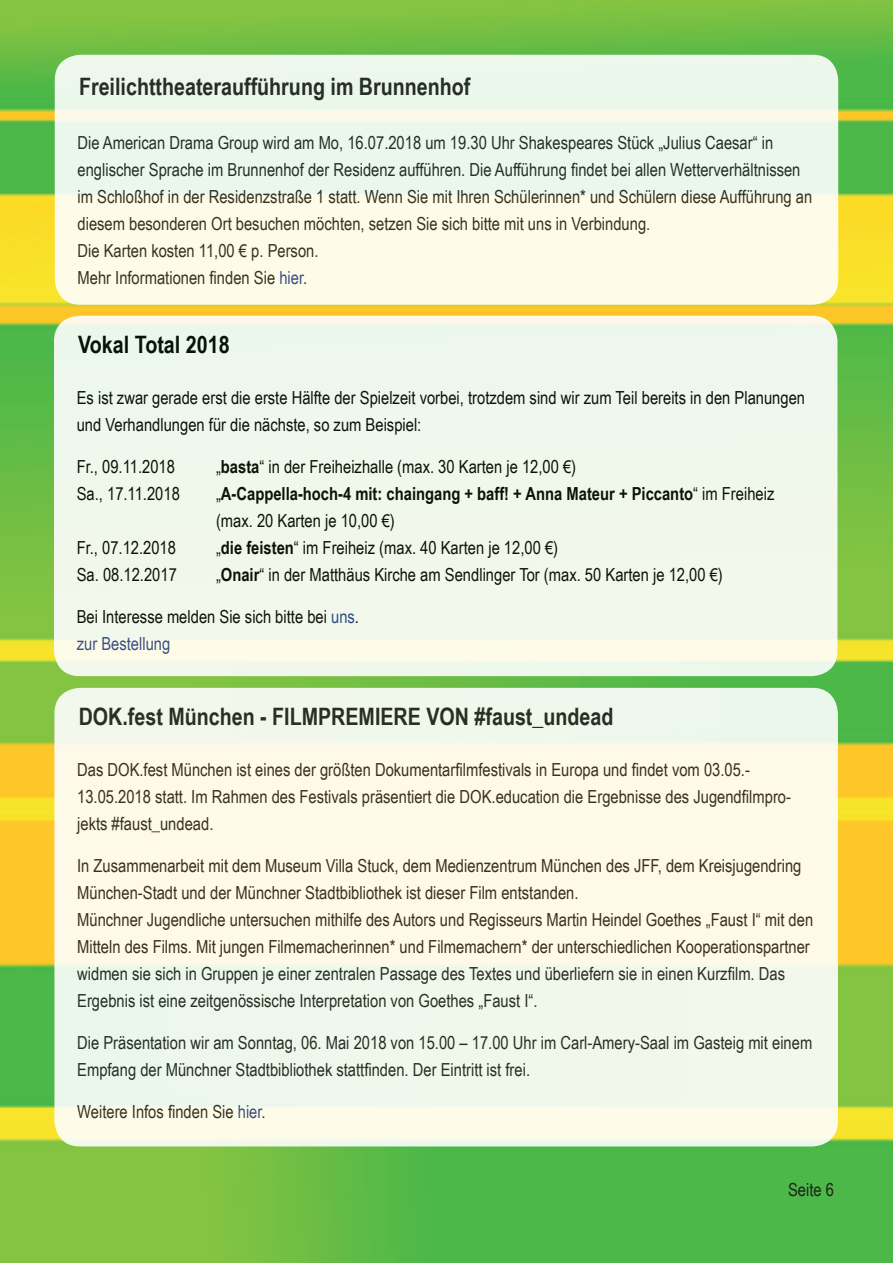
<style>
.page{position:relative;width:893px;height:1263px;background:#fff}
.page>*{position:absolute;margin:0;border:0;box-sizing:border-box;transform-origin:0 0}
.t1{font:700 24px "Arial Narrow";color:#231f20}
.t2{font:700 24px "Arial Narrow";color:#000}
.t3{font:18px/27px "Arial Narrow";color:#231f20}
.t4{font:18px/27px "Arial Narrow";color:#000}
.t5{font:700 18px/27px "Arial Narrow";color:#000}
.s1{color:#253f8e}
.s2{font-weight:700}
.s3{font-weight:400}
</style>
<div class="page">
<img style="left:0;top:0;width:892px;height:1263px">
<div style="left:55px;top:55px;width:783px;height:250px;background:linear-gradient(to right,#f5f9ea,#f5f9ea);border-radius:26px"></div>
<div style="left:54px;top:316px;width:783px;height:360px;background:linear-gradient(to right,#f0f8eb,#f1f8eb);border-radius:26px"></div>
<div style="left:54px;top:688px;width:784px;height:458px;background:linear-gradient(to right,#f7f9ea,#f8f9ea);border-radius:26px"></div>
<h1 class="t1" style="left:79px;top:68px;width:393px">Freilichttheateraufführung im Brunnenhof</h1>
<p class="t3" style="left:78px;top:128px;width:736px">Die American Drama Group wird am Mo, 16.07.2018 um 19.30 Uhr Shakespeares Stück „Julius Caesar“ in englischer Sprache im Brunnenhof der Residenz aufführen. Die Aufführung findet bei allen Wetterverhältnissen im Schloßhof in der Residenzstraße 1 statt. Wenn Sie mit Ihren Schülerinnen* und Schülern diese Aufführung an diesem besonderen Ort besuchen möchten, setzen Sie sich bitte mit uns in Verbindung.<br>Die Karten kosten 11,00 € p. Person.<br>Mehr Informationen finden Sie <span class="s1">hier</span>.</p>
<h1 class="t2" style="left:78px;top:326px;width:153px">Vokal Total 2018</h1>
<p class="t4" style="left:77px;top:383px;width:730px">Es ist zwar gerade erst die erste Hälfte der Spielzeit vorbei, trotzdem sind wir zum Teil bereits in den Planungen und Verhandlungen für die nächste, so zum Beispiel:</p>
<p class="t4" style="left:77px;top:452px;width:100px">Fr., 09.11.2018</p>
<p class="t4" style="left:216px;top:452px;width:362px">„<span class="s2">basta</span>“ in der Freiheizhalle (max. 30 Karten je 12,00 €)</p>
<p class="t4" style="left:77px;top:479px;width:105px">Sa., 17.11.2018</p>
<p class="t5" style="left:216px;top:479px;width:560px"><span class="s3">„</span>A-Cappella-hoch-4 mit: chaingang + baff! + Anna Mateur + Piccanto<span class="s3">“ im Freiheiz (max. 20 Karten je 10,00 €)</span></p>
<p class="t4" style="left:77px;top:533px;width:101px">Fr., 07.12.2018</p>
<p class="t4" style="left:216px;top:533px;width:344px">„<span class="s2">die feisten</span>“ im Freiheiz (max. 40 Karten je 12,00 €)</p>
<p class="t4" style="left:77px;top:560px;width:102px">Sa. 08.12.2017</p>
<p class="t4" style="left:216px;top:560px;width:508px">„<span class="s2">Onair</span>“ in der Matthäus Kirche am Sendlinger Tor (max. 50 Karten je 12,00 €)</p>
<p class="t4" style="left:77px;top:602px;width:284px">Bei Interesse melden Sie sich bitte bei <span class="s1">uns</span>. <span class="s1">zur Bestellung</span></p>
<h1 class="t1" style="left:79px;top:698px;width:536px">DOK.fest München - FILMPREMIERE VON #faust_undead</h1>
<p class="t3" style="left:77px;top:755px;width:715px">Das DOK.fest München ist eines der größten Dokumentarfilmfestivals in Europa und findet vom 03.05.-<br>13.05.2018 statt. Im Rahmen des Festivals präsentiert die DOK.education die Ergebnisse des Jugendfilmpro&shy;jekts #faust_undead.</p>
<p class="t3" style="left:77px;top:851px;width:737px">In Zusammenarbeit mit dem Museum Villa Stuck, dem Medienzentrum München des JFF, dem Kreisjugendring München-Stadt und der Münchner Stadtbibliothek ist dieser Film entstanden.<br>Münchner Jugendliche untersuchen mithilfe des Autors und Regisseurs Martin Heindel Goethes „Faust I“ mit den Mitteln des Films. Mit jungen Filmemacherinnen* und Filmemachern* der unterschiedlichen Kooperationspartner widmen sie sich in Gruppen je einer zentralen Passage des Textes und überliefern sie in einen Kurzfilm. Das Ergebnis ist eine zeitgenössische Interpretation von Goethes „Faust I“.</p>
<p class="t3" style="left:77px;top:1028px;width:737px">Die Präsentation wir am Sonntag, 06. Mai 2018 von 15.00 – 17.00 Uhr im Carl-Amery-Saal im Gasteig mit einem<br>Empfang der Münchner Stadtbibliothek stattfinden. Der Eintritt ist frei.</p>
<p class="t3" style="left:77px;top:1097px;width:190px">Weitere Infos finden Sie <span class="s1">hier</span>.</p>
<p class="t3" style="left:788px;top:1175px;width:47px">Seite 6</p>
</div>
